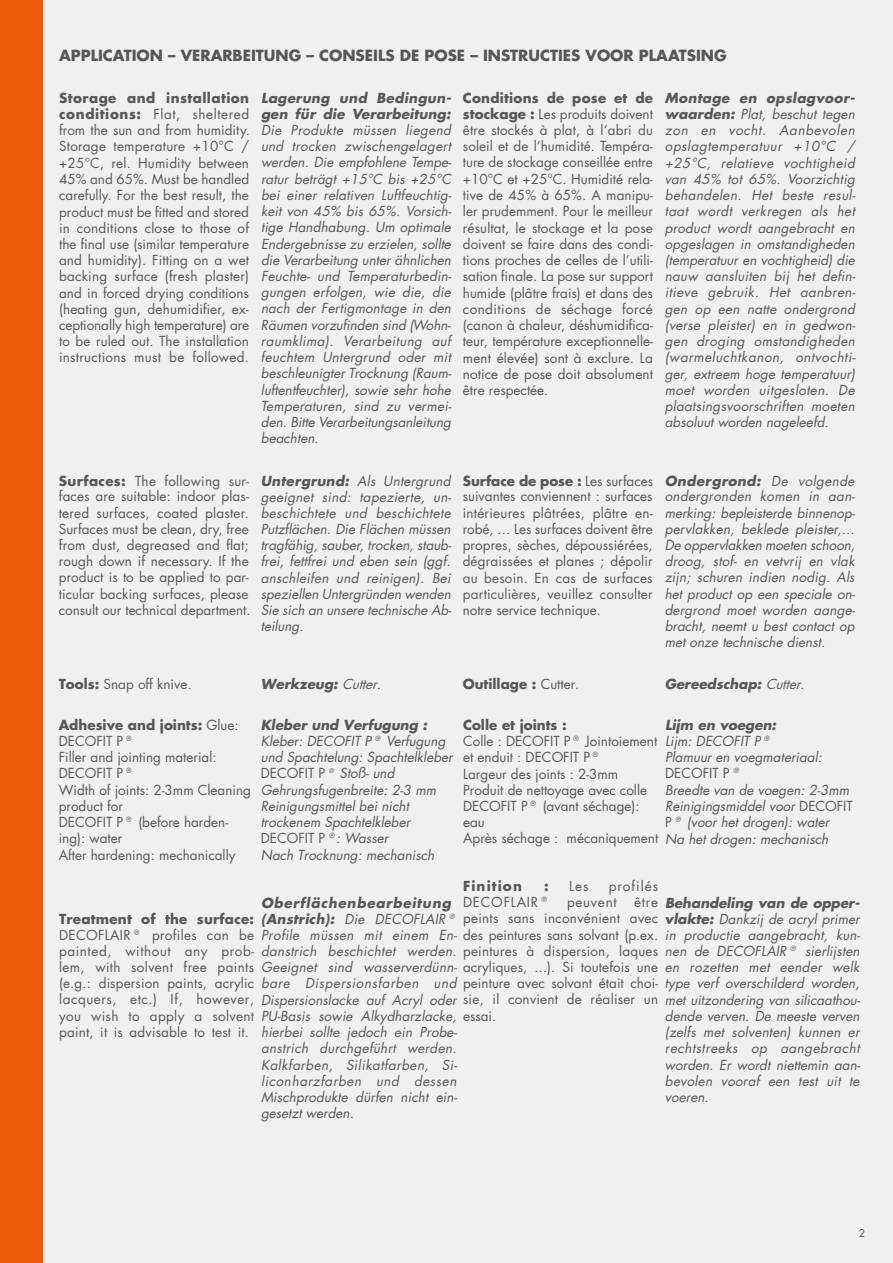
<style>
.page{position:relative;width:893px;height:1263px;background:#f0f0f0}
.page>*{position:absolute;margin:0;border:0;box-sizing:border-box;transform-origin:0 0}
.t1{font:700 15px "Futura CE";color:#575756}
.t2{font:italic 13.5px/16.2px "Futura CE";color:#575756;text-align:justify}
.t3{font:13.5px/16.2px "Futura CE";letter-spacing:.005em;color:#575756;text-align:justify}
.t4{font:italic 700 13.5px/16.2px "Futura CE";color:#575756}
.t5{font:700 13.5px "Futura CE";letter-spacing:.015em;color:#575756}
.t6{font:13.5px "Futura CE";letter-spacing:.055em;color:#575756}
.t7{font:700 13.5px "Futura CE";letter-spacing:.08em;color:#575756}
.t8{font:13.5px "Futura CE";letter-spacing:.075em;color:#575756}
.t9{font:10.5px "Futura CE";color:#575756}
.s1{font-weight:700}
.s2{font-weight:400}
.s3{font-style:normal}
.s4{font-size:12.75px}
</style>
<div class="page">
<div style="left:0;top:0;width:43px;height:1263px;background:#ea5b0b"></div>
<p class="t1" style="left:59px;top:44px;width:669px">APPLICATION – VERARBEITUNG – CONSEILS DE POSE – INSTRUCTIES VOOR PLAATSING</p>
<p class="t3" style="left:59px;top:90px;width:193px"><span class="s1">Storage and installation conditions:</span> Flat, sheltered from the sun and from humidity.<br>Storage temperature +10°C / +25°C, rel. Humidity between 45% and 65%. Must be handled carefully. For the best result, the product must be fitted and stored in conditions close to those of the final use (similar temperature and humidity). Fitting on a wet backing surface (fresh plaster) and in forced drying conditions (heating gun, dehumidifier, ex&shy;ceptionally high temperature) are to be ruled out. The installation instructions must be followed.</p>
<p class="t4" style="left:261px;top:89px;width:192px">Lagerung und Bedingun&shy;gen für die Verarbeitung:</p>
<p class="t2" style="left:261px;top:122px;width:192px">Die Produkte müssen liegend und trocken zwischengelagert werden. Die empfohlene Tempe&shy;ratur beträgt +15°C bis +25°C bei einer relativen Luftfeuchtig&shy;keit von 45% bis 65%. Vorsich&shy;tige Handhabung. Um optimale Endergebnisse zu erzielen, sollte die Verarbeitung unter ähnlichen Feuchte- und Temperaturbedin&shy;gungen erfolgen, wie die, die nach der Fertigmontage in den Räumen vorzufinden sind (Wohn&shy;raumklima). Verarbeitung auf feuchtem Untergrund oder mit beschleunigter Trocknung (Raum&shy;luftentfeuchter), sowie sehr hohe Temperaturen, sind zu vermei&shy;den. Bitte Verarbeitungsanleitung beachten.</p>
<p class="t2" style="left:261px;top:473px;width:192px"><span class="s1">Untergrund:</span> Als Untergrund geeignet sind: tapezierte, un&shy;beschichtete und beschichtete Putzflächen. Die Flächen müssen tragfähig, sauber, trocken, staub&shy;frei, fettfrei und eben sein (ggf. anschleifen und reinigen). Bei speziellen Untergründen wenden Sie sich an unsere technische Ab&shy;teilung.</p>
<p class="t3" style="left:463px;top:90px;width:192px"><span class="s1">Conditions de pose et de stockage :</span> Les produits doivent être stockés à plat, à l‘abri du soleil et de l‘humidité. Tempéra&shy;ture de stockage conseillée entre +10°C et +25°C. Humidité rela&shy;tive de 45% à 65%. A manipu&shy;ler prudemment. Pour le meilleur résultat, le stockage et la pose doivent se faire dans des condi&shy;tions proches de celles de l’utili&shy;sation finale. La pose sur support humide (plâtre frais) et dans des conditions de séchage forcé (canon à chaleur, déshumidifica&shy;teur, température exceptionnelle&shy;ment élevée) sont à exclure. La notice de pose doit absolument être respectée.</p>
<p class="t2" style="left:665px;top:90px;width:192px"><span class="s1">Montage en opslagvoor&shy;waarden:</span> Plat, beschut tegen zon en vocht. Aanbevolen opslagtemperatuur +10°C / +25°C, relatieve vochtigheid van 45% tot 65%. Voorzichtig behandelen. Het beste resul&shy;taat wordt verkregen als het product wordt aangebracht en opgeslagen in omstandigheden (temperatuur en vochtigheid) die nauw aansluiten bij het defin&shy;itieve gebruik. Het aanbren&shy;gen op een natte ondergrond (verse pleister) en in gedwon&shy;gen droging omstandigheden (warmeluchtkanon, ontvochti&shy;ger, extreem hoge temperatuur) moet worden uitgesloten. De plaatsingsvoorschriften moeten absoluut worden nageleefd.</p>
<p class="t3" style="left:59px;top:473px;width:193px;text-align:left"><span class="s1">Surfaces:</span> The following sur&shy;faces are suitable: indoor plas&shy;tered surfaces, coated plaster.<br>Surfaces must be clean, dry, free from dust, degreased and flat; rough down if necessary. If the product is to be applied to par&shy;ticular backing surfaces, please consult our technical department.</p>
<p class="t3" style="left:463px;top:473px;width:192px"><span class="s1">Surface de pose :</span> Les surfaces suivantes conviennent : surfaces intérieures plâtrées, plâtre en&shy;robé, … Les surfaces doivent être propres, sèches, dépoussiérées, dégraissées et planes ; dépolir au besoin. En cas de surfaces particulières, veuillez consulter notre service technique.</p>
<p class="t2" style="left:665px;top:473px;width:192px"><span class="s1">Ondergrond:</span> De volgende ondergronden komen in aan&shy;merking: bepleisterde binnenop&shy;pervlakken, beklede pleister,...<br>De oppervlakken moeten schoon, droog, stof- en vetvrij en vlak zijn; schuren indien nodig. Als het product op een speciale on&shy;dergrond moet worden aange&shy;bracht, neemt u best contact op met onze technische dienst.</p>
<p class="t4" style="left:665px;top:675px;width:142px">Gereedschap: <span class="s2">Cutter</span><span class="s2">.</span></p>
<p class="t4" style="left:665px;top:716px;width:113px">Lijm en voegen:</p>
<p class="t2" style="left:665px;top:733px;width:189px;text-align:left">Lijm: DECOFIT P®<br>Plamuur en voegmateriaal:<br><span class="s3">DECOFIT P</span>®<br>Breedte van de voegen: 2-3mm<br>Reinigingsmiddel voor <span class="s3">DECOFIT<br>P</span>® (voor het drogen): water<br>Na het drogen: mechanisch</p>
<p class="t3" style="left:59px;top:676px;width:134px"><span class="s1">Tools:</span> Snap off knive.</p>
<p class="t3" style="left:59px;top:717px;width:194px;text-align:left"><span class="s1">Adhesive and joints:</span> Glue:<br>DECOFIT P®<br>Filler and jointing material:<br>DECOFIT P®<br>Width of joints: 2-3mm Cleaning product for<br>DECOFIT P® (before harden&shy;ing): water<br>After hardening: mechanically</p>
<p class="t5" style="left:463px;top:674px;width:118px">Outillage : <span class="s2">Cutter.</span></p>
<p class="t5" style="left:463px;top:715px;width:105px">Colle et joints :</p>
<p class="t3" style="left:463px;top:733px;width:197px;text-align:left">Colle : DECOFIT P® Jointoiement et enduit : DECOFIT P®<br>Largeur des joints : 2-3mm<br>Produit de nettoyage avec colle<br>DECOFIT P® (avant séchage): eau<br>Après séchage : mécaniquement</p>
<p class="t7" style="left:463px;top:876px;width:60px">Finition</p>
<p class="t5" style="left:544px;top:876px;width:6px">:</p>
<p class="t3" style="left:569px;top:878px;width:21px">Les</p>
<p class="t8" style="left:609px;top:878px;width:51px">profilés</p>
<p class="t6" style="left:463px;top:894px;width:88px">DECOFLAIR®</p>
<p class="t6" style="left:567px;top:894px;width:51px">peuvent</p>
<p class="t4" style="left:261px;top:675px;width:122px">Werkzeug: <span class="s2">Cutter</span><span class="s2">.</span></p>
<p class="t4" style="left:261px;top:716px;width:168px">Kleber und Verfugung :</p>
<p class="t2" style="left:261px;top:733px;width:193px;text-align:left">Kleber: DECOFIT P® Verfugung und Spachtelung: Spachtelkleber<br><span class="s3">DECOFIT P</span><span class="s4">®</span> Stoß- und<br>Gehrungsfugenbreite: 2-3 mm<br>Reinigungsmittel bei nicht trockenem Spachtelkleber<br><span class="s3">DECOFIT P</span>®: Wasser<br>Nach Trocknung: mechanisch</p>
<p class="t2" style="left:261px;top:895px;width:399px;text-align:left"><span class="s1">Oberflächenbearbeitung<br>(Anstrich):</span> Die DECOFLAIR®<br>Profile müssen mit einem En- <span class="s3">des peintures sans solvant (p.ex. </span>danstrich beschichtet werden.<br>Geeignet sind wasserverdünn- <span class="s3">acryliques, ...). Si toutefois une </span>bare Dispersionsfarben und<br>Dispersionslacke auf Acryl oder<br>PU-Basis sowie Alkydharzlacke,<br>hierbei sollte jedoch ein Probe-<br>anstrich durchgeführt werden.<br>Kalkfarben, Silikatfarben, Si-<br>liconharzfarben und dessen<br>Mischprodukte dürfen nicht ein-<br>gesetzt werden.</p>
<p class="t2" style="left:665px;top:895px;width:197px"><span class="s1">Behandeling van de opper&shy;vlakte:</span> Dankzij de acryl primer in productie aangebracht, kun&shy;nen de DECOFLAIR® sierlijsten en rozetten met eender welk type verf overschilderd worden, met uitzondering van silicaathou&shy;dende verven. De meeste verven (zelfs met solventen) kunnen er rechtstreeks op aangebracht worden. Er wordt niettemin aan&shy;bevolen vooraf een test uit te voeren.</p>
<p class="t3" style="left:463px;top:894px;width:197px;text-align:right">être<br>peints sans inconvénient avec</p>
<p class="t3" style="left:463px;top:943px;width:197px">peintures à dispersion, laques</p>
<p class="t3" style="left:463px;top:975px;width:197px">peinture avec solvant était choi&shy;sie, il convient de réaliser un essai.</p>
<p class="t5" style="left:59px;top:909px;width:197px">Treatment of the surface:</p>
<p class="t3" style="left:59px;top:927px;width:197px">DECOFLAIR® profiles can be painted, without any prob&shy;lem, with solvent free paints (e.g.: dispersion paints, acrylic lacquers, etc.) If, however, you wish to apply a solvent paint, it is advisable to test it.</p>
<p class="t9" style="left:859px;top:1226px;width:8px">2</p>
</div>
